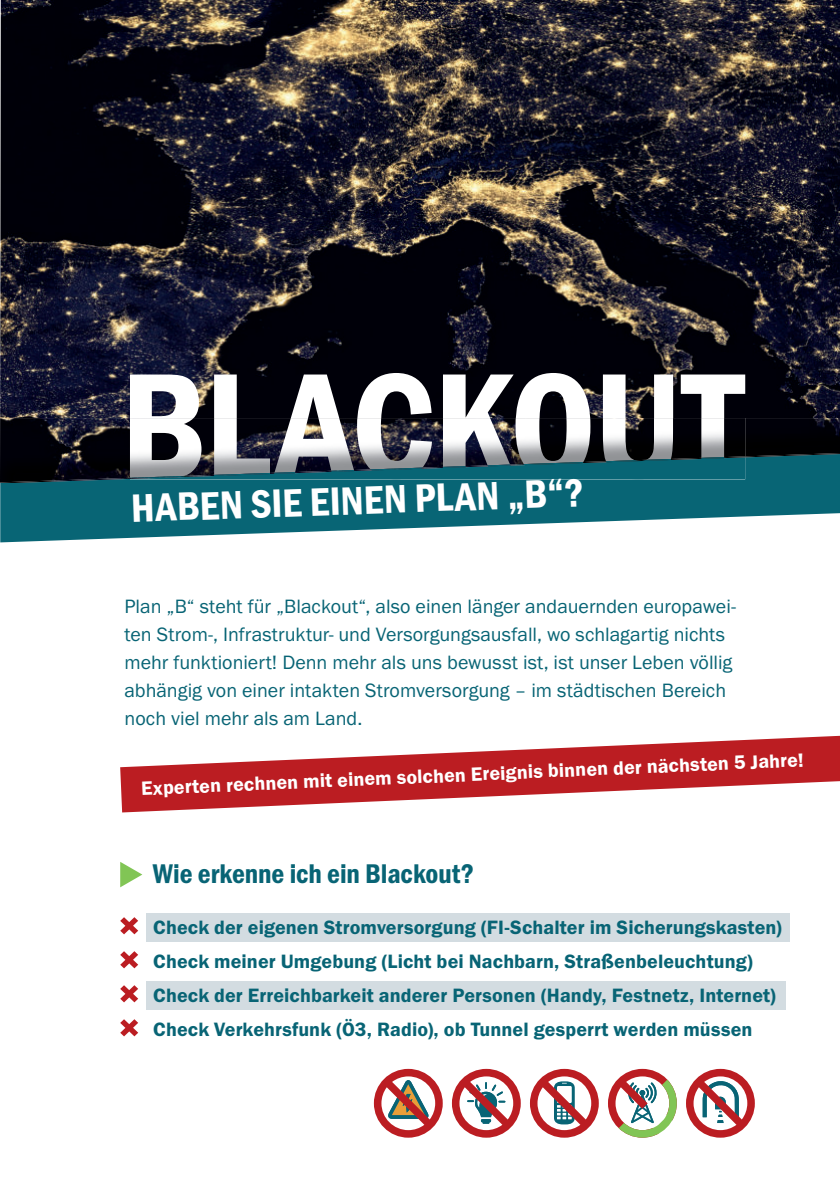
<style>
.page{position:relative;width:840px;height:1191px;background:#fff}
.page>*{position:absolute;margin:0;border:0;box-sizing:border-box;transform-origin:0 0}
.t1{font:600 condensed 154.8px "Franklin Got Itc TCE";letter-spacing:-.02em;color:#fff}
.t2{font:600 condensed 41px "Franklin Got Itc TCE";color:#fff}
.t3{font:600 condensed 28px "Franklin Got Itc TCE";color:#086475}
.t4{font:20px/28px "Franklin Got Itc TCE";color:#086475}
.t5{font:600 20px/34px "Franklin Got Itc TCE";letter-spacing:.005em;color:#086475}
.t6{font:600 20px "Franklin Got Itc TCE";color:#fff}
</style>
<div class="page">
<div style="left:146px;top:981px;width:639px;height:28px;background:#d3dce1"></div>
<div style="left:146px;top:913px;width:643px;height:28px;background:#d3dce1"></div>
<img style="left:0;top:0;width:839px;height:418px">
<svg style="left:120px;top:862px;width:22px;height:25px"></svg>
<svg style="left:120px;top:917px;width:18px;height:17px"></svg>
<svg style="left:120px;top:951px;width:18px;height:17px"></svg>
<svg style="left:120px;top:985px;width:18px;height:17px"></svg>
<svg style="left:120px;top:1019px;width:18px;height:17px"></svg>
<svg style="left:530px;top:1068px;width:68px;height:69px"></svg>
<svg style="left:451px;top:1068px;width:69px;height:69px"></svg>
<svg style="left:686px;top:1068px;width:68px;height:69px"></svg>
<svg style="left:120px;top:736px;width:719px;height:76px;fill:#bb1d22"></svg>
<svg style="left:608px;top:1068px;width:68px;height:69px"></svg>
<svg style="left:373px;top:1068px;width:69px;height:69px"></svg>
<img style="left:744px;top:418px;width:95px;height:35px">
<img style="left:0;top:418px;width:130px;height:35px">
<img style="left:130px;top:418px;width:546px;height:35px">
<img style="left:676px;top:418px;width:68px;height:35px">
<svg style="left:0;top:483px;width:839px;height:59px;fill:#086575"></svg>
<img style="left:0;top:453px;width:839px;height:30px">
<img style="left:130px;top:456px;width:614px;height:23px">
<h1 class="t1" style="left:120px;top:347px;width:628px">BLACKOUT</h1>
<h2 class="t2" style="left:130px;top:487px;width:454px;rotate:-2deg">HABEN SIE EINEN PLAN „B“?</h2>
<p class="t4" style="left:124px;top:592px;width:612px">Plan „B“ steht für „Blackout“, also einen länger andauernden europawei&shy;ten Strom-, Infrastruktur- und Versorgungsausfall, wo schlagartig nichts mehr funktioniert! Denn mehr als uns bewusst ist, ist unser Leben völlig abhängig von einer intakten Stromversorgung – im städtischen Bereich noch viel mehr als am Land.</p>
<p class="t6" style="left:140px;top:781px;width:668px;rotate:-3deg">Experten rechnen mit einem solchen Ereignis binnen der nächsten 5 Jahre!</p>
<h3 class="t3" style="left:153px;top:859px;width:322px">Wie erkenne ich ein Blackout?</h3>
<p class="t5" style="left:153px;top:910px;width:630px">Check der eigenen Stromversorgung (FI-Schalter im Sicherungskasten)<br>Check meiner Umgebung (Licht bei Nachbarn, Straßenbeleuchtung)<br>Check der Erreichbarkeit anderer Personen (Handy, Festnetz, Internet)<br>Check Verkehrsfunk (Ö3, Radio), ob Tunnel gesperrt werden müssen</p>
</div>
